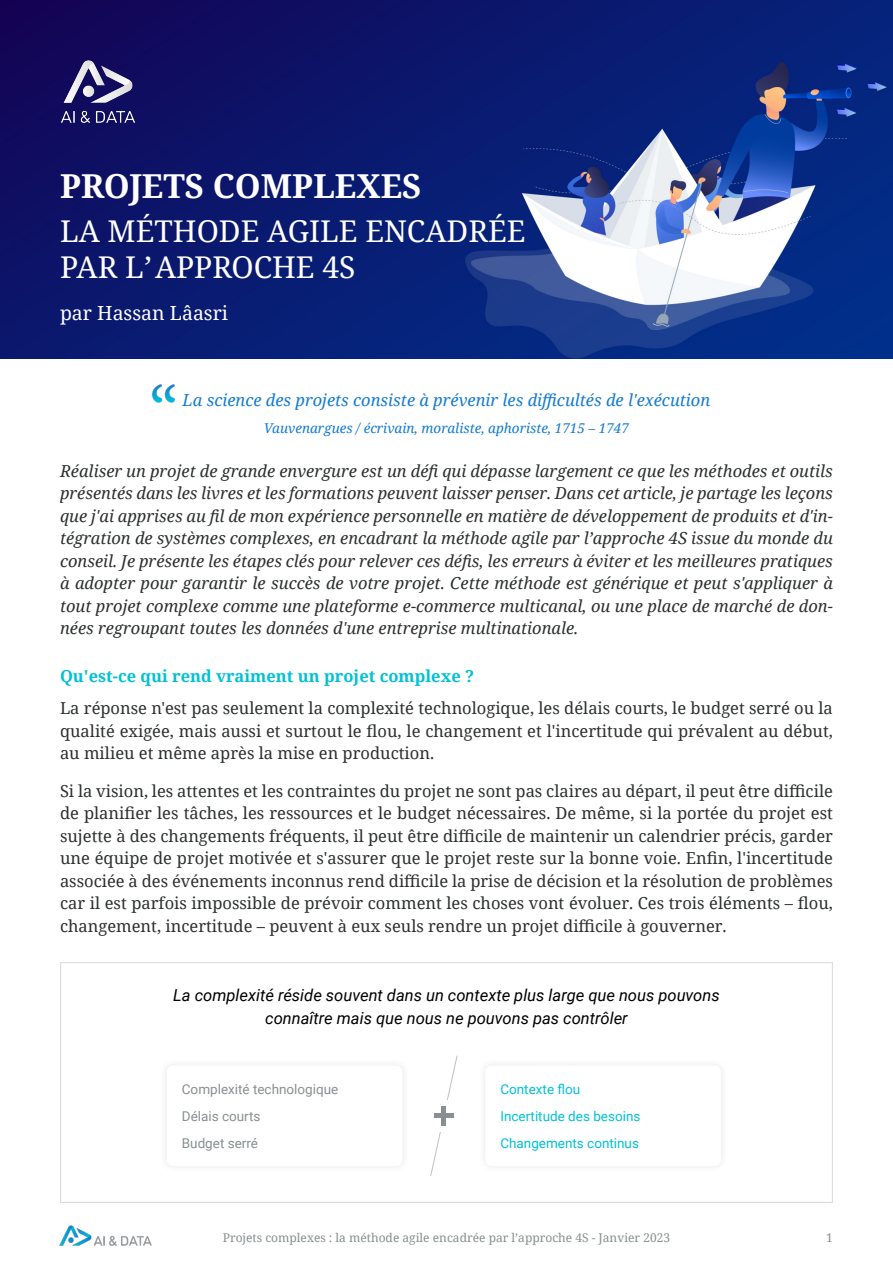
<style>
.page{position:relative;width:893px;height:1263px;background:#fff}
.page>*{position:absolute;margin:0;border:0;box-sizing:border-box;transform-origin:0 0}
.Accroche{font:700 33px "Noto Serif";color:#fff}
.Accroche-2{font:30px/36px "Noto Serif";color:#fff}
.Paragraphe{font:19.5px "Noto Serif";color:#fff}
.Paragraphe-2{font:16.5px/22.5px "Noto Serif";color:#2c2f30;text-align:justify}
.Paragraphe-3{font:italic 16.5px/22.5px "Noto Serif";color:#2c2f30;text-align:justify}
.t1{font:italic 16.5px/22.5px "Roboto";color:#000;text-align:center}
.Paragraphe-4{font:italic 16.5px "Noto Serif";color:#147bd1}
.Accroche-3{font:700 16.5px "Noto Serif";color:#00c1d5}
.t2{font:13.5px "Roboto";color:#00c1d5}
.Paragraphe-5{font:italic 13.5px "Noto Serif";color:#147bd1}
.t3{font:13.5px "Roboto";color:#878f90}
.Paragraphe-6{font:12px "Noto Serif";color:#878f90}
</style>
<div class="page">
<img style="left:59px;top:1225px;width:93px;height:21px">
<img style="left:0;top:0;width:893px;height:358px">
<img style="left:50px;top:49px;width:96px;height:84px">
<div style="left:159px;top:1057px;width:252px;height:117px;background:#fbfbfb"></div>
<div style="left:167px;top:1065px;width:235px;height:101px;background:#fff;border-radius:6px"></div>
<div style="left:477px;top:1057px;width:252px;height:117px;background:#fbfbfb"></div>
<div style="left:485px;top:1065px;width:236px;height:101px;background:#fff;border-radius:6px"></div>
<svg style="left:430px;top:1056px;width:28px;height:120px"></svg>
<div style="left:424px;top:1100px;width:39px;height:32px;background:#fff"></div>
<div style="left:441px;top:1106px;width:5px;height:19px;background:#878f90"></div>
<div style="left:434px;top:1113px;width:20px;height:5px;background:#878f90"></div>
<img style="left:152px;top:384px;width:23px;height:18px">
<p class="Accroche" style="left:60px;top:163px;width:363px">PROJETS COMPLEXES</p>
<p class="Accroche-2" style="left:60px;top:212px;width:467px">LA MÉTHODE AGILE ENCADRÉE<br>PAR L’APPROCHE 4S</p>
<p class="Paragraphe" style="left:60px;top:299px;width:170px">par Hassan Lâasri</p>
<p class="Paragraphe-4" style="left:183px;top:389px;width:529px">La science des projets consiste à prévenir les difficultés de l'exécution</p>
<p class="Paragraphe-5" style="left:264px;top:419px;width:367px">Vauvenargues / écrivain, moraliste, aphoriste, 1715 – 1747</p>
<p class="Paragraphe-3" style="left:60px;top:459px;width:774px">Réaliser un projet de grande envergure est un défi qui dépasse largement ce que les méthodes et outils présentés dans les livres et les formations peuvent laisser penser. Dans cet article, je partage les leçons que j'ai apprises au fil de mon expérience personnelle en matière de développement de produits et d'in&shy;tégration de systèmes complexes, en encadrant la méthode agile par l’approche 4S issue du monde du conseil. Je présente les étapes clés pour relever ces défis, les erreurs à éviter et les meilleures pratiques à adopter pour garantir le succès de votre projet. Cette méthode est générique et peut s'appliquer à tout projet complexe comme une plateforme e-commerce multicanal, ou une place de marché de don&shy;nées regroupant toutes les données d'une entreprise multinationale.</p>
<p class="Accroche-3" style="left:60px;top:664px;width:416px">Qu'est-ce qui rend vraiment un projet complexe ?</p>
<p class="Paragraphe-2" style="left:60px;top:697px;width:774px">La réponse n'est pas seulement la complexité technologique, les délais courts, le budget serré ou la qualité exigée, mais aussi et surtout le flou, le changement et l'incertitude qui prévalent au début, au milieu et même après la mise en production.</p>
<p class="Paragraphe-2" style="left:60px;top:779px;width:774px">Si la vision, les attentes et les contraintes du projet ne sont pas claires au départ, il peut être difficile de planifier les tâches, les ressources et le budget nécessaires. De même, si la portée du projet est sujette à des changements fréquents, il peut être difficile de maintenir un calendrier précis, garder une équipe de projet motivée et s'assurer que le projet reste sur la bonne voie. Enfin, l'incertitude associée à des événements inconnus rend difficile la prise de décision et la résolution de problèmes car il est parfois impossible de prévoir comment les choses vont évoluer. Ces trois éléments – flou, changement, incertitude – peuvent à eux seuls rendre un projet difficile à gouverner.</p>
<p class="t1" style="left:173px;top:983px;width:548px">La complexité réside souvent dans un contexte plus large que nous pouvons connaître mais que nous ne pouvons pas contrôler</p>
<p class="t3" style="left:182px;top:1080px;width:158px">Complexité technologique</p>
<p class="t3" style="left:182px;top:1107px;width:80px">Délais courts</p>
<p class="t3" style="left:182px;top:1134px;width:78px">Budget serré</p>
<p class="t2" style="left:500px;top:1080px;width:81px">Contexte flou</p>
<p class="t2" style="left:500px;top:1107px;width:142px">Incertitude des besoins</p>
<p class="t2" style="left:500px;top:1134px;width:140px">Changements continus</p>
<p class="Paragraphe-6" style="left:223px;top:1230px;width:449px">Projets complexes : la méthode agile encadrée par l’approche 4S - Janvier 2023</p>
<p class="Paragraphe-6" style="left:826px;top:1230px;width:8px">1</p>
</div>
